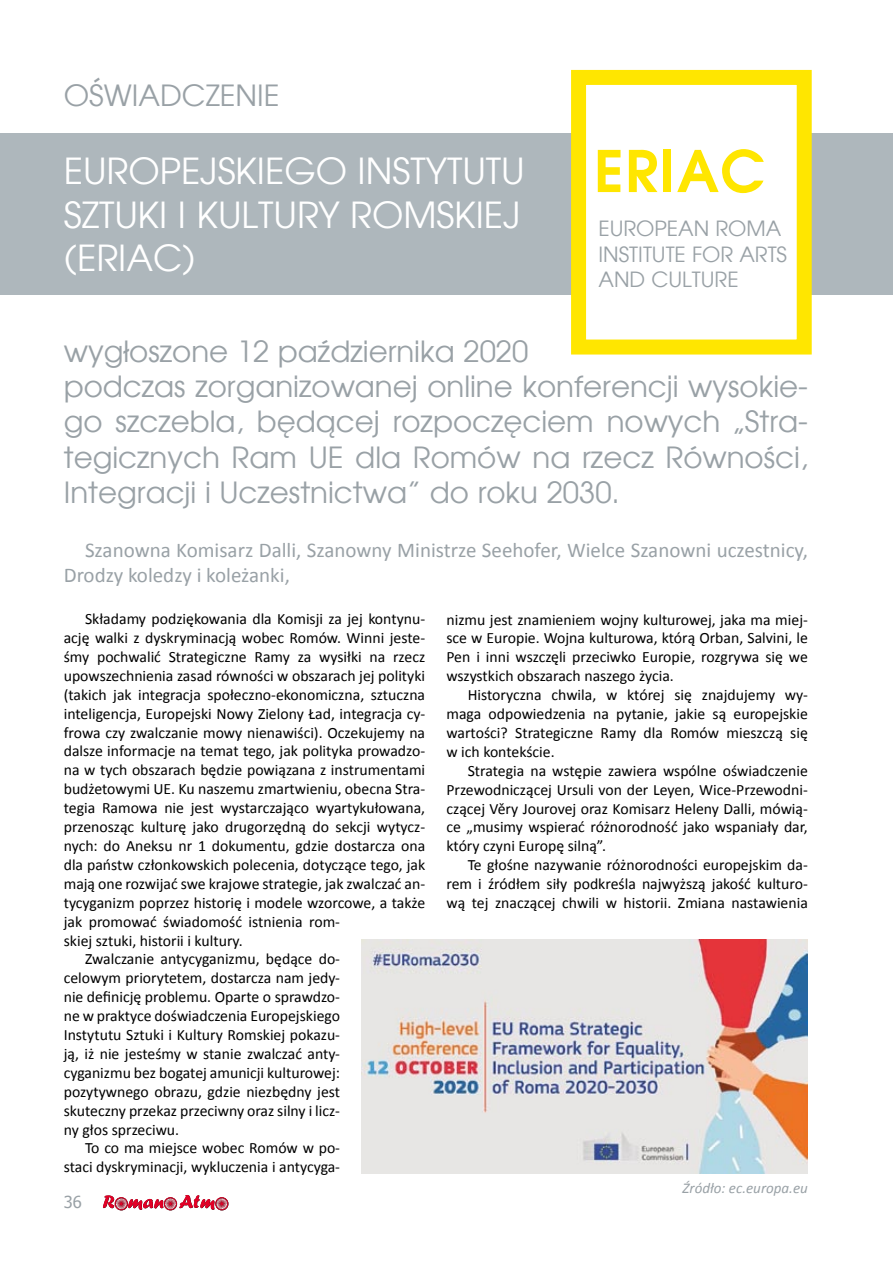
<style>
.page{position:relative;width:893px;height:1263px;background:#fff}
.page>*{position:absolute;margin:0;border:0;box-sizing:border-box;transform-origin:0 0}
.t1{font:700 57px "Avalon";letter-spacing:.025em;color:#ffe600}
.t2{font:36px/43.2px "Avalon";color:#fff;text-align:justify}
.t3{font:29.25px/35.1px "Avalon";color:#99a1a6}
.t4{font:21px/25.2px "Calibri";color:#99a1a6}
.t5{font:21px/25.2px "Avalon";color:#99a1a6}
.t6{font:16.5px "Tahoma";color:#99a1a6}
.t7{font:15.75px/18.9px "Calibri";color:#000;text-align:justify}
.t8{font:italic 15px "Calibri";color:#99a1a6}
</style>
<div class="page">
<svg style="left:103px;top:1195px;width:125px;height:15px"></svg>
<div style="left:0;top:133px;width:893px;height:162px;background:#aeb7bc"></div>
<div style="left:579px;top:77px;width:225px;height:270px;background:#fff"></div>
<div style="left:571px;top:70px;width:241px;height:284px;border:15px solid #ffe600"></div>
<img style="left:361px;top:940px;width:447px;height:234px">
<h3 class="t3" style="left:64px;top:78px;width:217px">OŚWIADCZENIE</h3>
<h2 class="t2" style="left:64px;top:150px;width:462px">EUROPEJSKIEGO INSTYTUTU SZTUKI I KULTURY ROMSKIEJ (ERIAC)</h2>
<h1 class="t1" style="left:594px;top:135px;width:172px">ERIAC</h1>
<h3 class="t5" style="left:598px;top:216px;width:190px">EUROPEAN ROMA<br>INSTITUTE FOR ARTS<br>AND CULTURE</h3>
<h3 class="t3" style="left:64px;top:334px;width:746px">wygłoszone 12 października 2020<br>podczas zorganizowanej online konferencji wysokie&shy;go szczebla, będącej rozpoczęciem nowych „Stra&shy;tegicznych Ram UE dla Romów na rzecz Równości, Integracji i Uczestnictwa” do roku 2030.</h3>
<h3 class="t4" style="left:64px;top:536px;width:746px;text-indent:21px">Szanowna Komisarz Dalli, Szanowny Ministrze Seehofer, Wielce Szanowni uczestnicy,<br>Drodzy koledzy i koleżanki,</h3>
<p class="t7" style="left:85px;top:609px;width:342px">Składamy podziękowania dla Komisji za jej kontynu-</p>
<p class="t7" style="left:64px;top:628px;width:363px">ację walki z dyskryminacją wobec Romów. Winni jeste-</p>
<p class="t7" style="left:64px;top:646px;width:363px">śmy pochwalić Strategiczne Ramy za wysiłki na rzecz</p>
<p class="t7" style="left:64px;top:665px;width:363px">upowszechnienia zasad równości w obszarach jej polityki</p>
<p class="t7" style="left:64px;top:684px;width:363px">(takich jak integracja społeczno-ekonomiczna, sztuczna</p>
<p class="t7" style="left:64px;top:703px;width:363px">inteligencja, Europejski Nowy Zielony Ład, integracja cy-</p>
<p class="t7" style="left:64px;top:722px;width:363px">frowa czy zwalczanie mowy nienawiści). Oczekujemy na</p>
<p class="t7" style="left:64px;top:741px;width:363px">dalsze informacje na temat tego, jak polityka prowadzo-</p>
<p class="t7" style="left:64px;top:760px;width:363px">na w tych obszarach będzie powiązana z instrumentami</p>
<p class="t7" style="left:64px;top:779px;width:363px">budżetowymi UE. Ku naszemu zmartwieniu, obecna Stra-</p>
<p class="t7" style="left:64px;top:798px;width:363px">tegia Ramowa nie jest wystarczająco wyartykułowana,</p>
<p class="t7" style="left:64px;top:817px;width:363px">przenosząc kulturę jako drugorzędną do sekcji wytycz-</p>
<p class="t7" style="left:64px;top:835px;width:363px">nych: do Aneksu nr 1 dokumentu, gdzie dostarcza ona</p>
<p class="t7" style="left:64px;top:854px;width:363px">dla państw członkowskich polecenia, dotyczące tego, jak</p>
<p class="t7" style="left:64px;top:873px;width:363px">mają one rozwijać swe krajowe strategie, jak zwalczać an-</p>
<p class="t7" style="left:64px;top:892px;width:363px">tycyganizm poprzez historię i modele wzorcowe, a także</p>
<p class="t7" style="left:64px;top:911px;width:278px">jak promować świadomość istnienia rom-</p>
<p class="t7" style="left:64px;top:930px;width:180px">skiej sztuki, historii i kultury.</p>
<p class="t7" style="left:85px;top:949px;width:257px">Zwalczanie antycyganizmu, będące do-</p>
<p class="t7" style="left:64px;top:968px;width:278px">celowym priorytetem, dostarcza nam jedy-</p>
<p class="t7" style="left:64px;top:987px;width:278px">nie definicję problemu. Oparte o sprawdzo-</p>
<p class="t7" style="left:64px;top:1006px;width:278px">ne w praktyce doświadczenia Europejskiego</p>
<p class="t7" style="left:64px;top:1024px;width:278px">Instytutu Sztuki i Kultury Romskiej pokazu-</p>
<p class="t7" style="left:64px;top:1043px;width:278px">ją, iż nie jesteśmy w stanie zwalczać anty-</p>
<p class="t7" style="left:64px;top:1062px;width:278px">cyganizmu bez bogatej amunicji kulturowej:</p>
<p class="t7" style="left:64px;top:1081px;width:278px">pozytywnego obrazu, gdzie niezbędny jest</p>
<p class="t7" style="left:64px;top:1100px;width:278px">skuteczny przekaz przeciwny oraz silny i licz-</p>
<p class="t7" style="left:64px;top:1119px;width:117px">ny głos sprzeciwu.</p>
<p class="t7" style="left:85px;top:1138px;width:257px">To co ma miejsce wobec Romów w po-</p>
<p class="t7" style="left:64px;top:1157px;width:278px">staci dyskryminacji, wykluczenia i antycyga-</p>
<p class="t6" style="left:64px;top:1190px;width:10px">36</p>
<p class="t7" style="left:446px;top:609px;width:363px">nizmu jest znamieniem wojny kulturowej, jaka ma miej&shy;sce w Europie. Wojna kulturowa, którą Orban, Salvini, le Pen i inni wszczęli przeciwko Europie, rozgrywa się we wszystkich obszarach naszego życia.</p>
<p class="t7" style="left:446px;top:685px;width:363px;text-indent:21px">Historyczna chwila, w której się znajdujemy wy&shy;maga odpowiedzenia na pytanie, jakie są europejskie wartości? Strategiczne Ramy dla Romów mieszczą się w ich kontekście.</p>
<p class="t7" style="left:446px;top:760px;width:363px;text-indent:21px">Strategia na wstępie zawiera wspólne oświadczenie Przewodniczącej Ursuli von der Leyen, Wice-Przewodni&shy;czącej Věry Jourovej oraz Komisarz Heleny Dalli, mówią&shy;ce „musimy wspierać różnorodność jako wspaniały dar, który czyni Europę silną”.</p>
<p class="t7" style="left:446px;top:855px;width:363px;text-indent:21px">Te głośne nazywanie różnorodności europejskim da&shy;rem i źródłem siły podkreśla najwyższą jakość kulturo&shy;wą tej znaczącej chwili w historii. Zmiana nastawienia</p>
<p class="t8" style="left:682px;top:1178px;width:127px">Źródło: ec.europa.eu</p>
</div>
